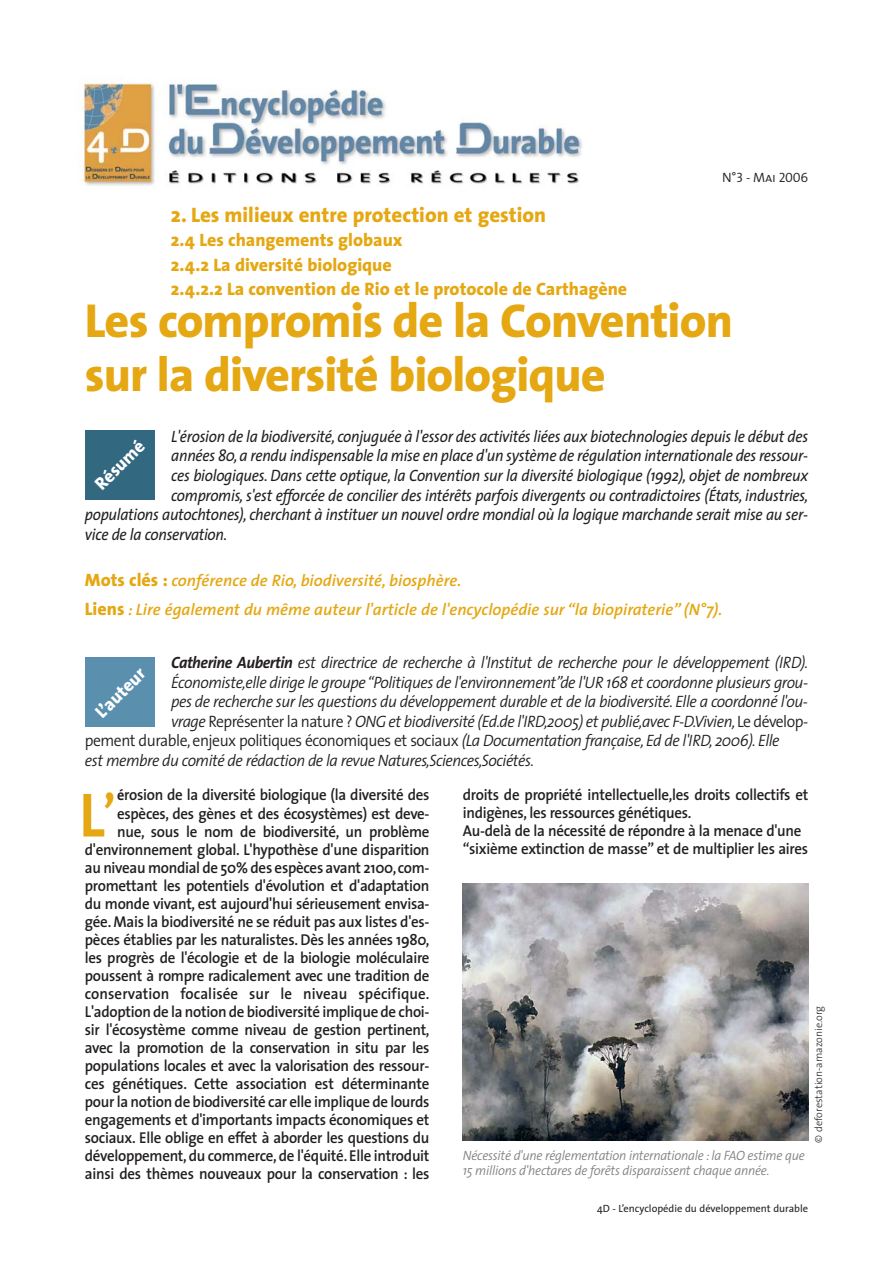
<style>
.page{position:relative;width:894px;height:1264px;background:#fff}
.page>*{position:absolute;margin:0;border:0;box-sizing:border-box;transform-origin:0 0}
.t1{font:700 63px "The Sans";color:#e5a712;scale:.95 1}
.t2{font:800 48px/54px "The Sans";letter-spacing:-.02em;color:#e5a712}
.t3{font:800 21px "The Sans";color:#e5a712}
.t4{font:800 18px/24px "The Sans";color:#e5a712}
.t5{font:800 18px "The Sans";color:#fff}
.t6{font:italic 16.5px "The Sans";letter-spacing:-.02em;color:#231f20;scale:.92 1}
.t7{font:italic 300 16.5px "The Sans";letter-spacing:-.03em;color:#231f20;scale:.95 1}
.t8{font:italic 600 16.5px/28.5px "The Sans";color:#e5a712}
.t9{font:300 16.5px "The Sans";letter-spacing:-.03em;color:#231f20;scale:.95 1}
.t10{font:600 15.75px/18px "The Sans";letter-spacing:-.02em;color:#231f20;text-align:right;scale:.95 1}
.t11{font:italic 300 13.5px/15px "The Sans";letter-spacing:-.02em;color:#808285;scale:.95 1}
.t12{font:13.5px "The Sans Semi Light Caps";letter-spacing:-.02em;color:#231f20}
.t13{font:10.5px "The Sans";color:#231f20}
.t14{font:300 10.5px "The Sans";color:#231f20}
.s1{font-weight:800;font-style:normal;font-size:18px}
.s2{font-weight:700}
.s3{font-style:normal}
.s4{font-style:italic}
.s5{font-weight:700;font-size:15px}
.s6{font-size:50.4px}
</style>
<div class="page">
<img style="left:78px;top:78px;width:505px;height:108px">
<div style="left:85px;top:430px;width:70px;height:69px;background:#336881"></div>
<div style="left:85px;top:657px;width:70px;height:69px;background:#5b8fae"></div>
<img style="left:463px;top:883px;width:345px;height:257px">
<p class="t12" style="left:722px;top:169px;width:87px">N°3 - Mai 2006</p>
<h3 class="t3" style="left:171px;top:205px;width:376px">2. Les milieux entre protection et gestion</h3>
<p class="t4" style="left:171px;top:231px;width:458px">2.4 Les changements globaux<br>2.4.2 La diversité biologique<br>2.4.2.2 La convention de Rio et le protocole de Carthagène</p>
<h2 class="t2" style="left:85px;top:301px;width:649px">Les compromis de la Convention sur la diversité biologique</h2>
<p class="t6" style="left:171px;top:430px;width:693px">L'érosion de la biodiversité, conjuguée à l'essor des activités liées aux biotechnologies depuis le début des</p>
<p class="t6" style="left:171px;top:449px;width:693px">années 80, a rendu indispensable la mise en place d'un système de régulation internationale des ressour-</p>
<p class="t6" style="left:171px;top:469px;width:693px">ces biologiques. Dans cette optique, la Convention sur la diversité biologique (1992), objet de nombreux</p>
<p class="t6" style="left:171px;top:488px;width:693px">compromis, s'est efforcée de concilier des intérêts parfois divergents ou contradictoires (États, industries,</p>
<p class="t6" style="left:85px;top:508px;width:787px">populations autochtones), cherchant à instituer un nouvel ordre mondial où la logique marchande serait mise au ser-</p>
<p class="t6" style="left:85px;top:527px;width:156px">vice de la conservation.</p>
<p class="t5" style="left:92px;top:480px;width:63px;rotate:-45deg">Résumé</p>
<p class="t8" style="left:85px;top:568px;width:638px"><span class="s1">Mots clés :</span> conférence de Rio, biodiversité, biosphère.<br><span class="s1">Liens</span> : Lire également du même auteur l'article de l'encyclopédie sur “la biopiraterie” (N°7).</p>
<p class="t7" style="left:171px;top:656px;width:672px"><span class="s2">Catherine Aubertin</span> est directrice de recherche à l'Institut de recherche pour le développement (IRD).</p>
<p class="t7" style="left:171px;top:675px;width:672px">Économiste,elle dirige le groupe “Politiques de l'environnement”de l'UR 168 et coordonne plusieurs grou-</p>
<p class="t7" style="left:171px;top:695px;width:671px">pes de recherche sur les questions du développement durable et de la biodiversité. Elle a coordonné l'ou-</p>
<p class="t7" style="left:171px;top:714px;width:672px">vrage <span class="s3">Représenter la nature ?</span> ONG et biodiversité (Ed.de l'IRD,2005) et publié,avec F-D.Vivien, <span class="s3">Le dévelop-</span></p>
<p class="t9" style="left:85px;top:732px;width:732px">pement durable, enjeux politiques économiques et sociaux <span class="s4">(La Documentation française, Ed de l'IRD, 2006). Elle</span></p>
<p class="t7" style="left:85px;top:753px;width:474px">est membre du comité de rédaction de la revue Natures,Sciences,Sociétés.</p>
<p class="t5" style="left:92px;top:708px;width:64px;rotate:-45deg">L’auteur</p>
<p class="t10" style="left:85px;top:787px;width:364px"><span class="s5">é</span>rosion de la diversité biologique (la diversité des espèces, des gènes et des écosystèmes) est deve-<br>nue, sous le nom de biodiversité, un problème d'environnement global. L'hypothèse d'une disparition au niveau mondial de 50% des espèces avant 2100,com&shy;promettant les potentiels d'évolution et d'adaptation du monde vivant, est aujourd'hui sérieusement envisa&shy;gée. Mais la biodiversité ne se réduit pas aux listes d'es&shy;pèces établies par les naturalistes. Dès les années 1980, les progrès de l'écologie et de la biologie moléculaire poussent à rompre radicalement avec une tradition de conservation focalisée sur le niveau spécifique.<br>L'adoption de la notion de biodiversité implique de choi&shy;sir l'écosystème comme niveau de gestion pertinent, avec la promotion de la conservation in situ par les populations locales et avec la valorisation des ressour&shy;ces génétiques. Cette association est déterminante pour la notion de biodiversité car elle implique de lourds engagements et d'importants impacts économiques et sociaux. Elle oblige en effet à aborder les questions du développement, du commerce, de l'équité. Elle introduit ainsi des thèmes nouveaux pour la conservation : les</p>
<h1 class="t1" style="left:79px;top:783px;width:40px">L<span class="s6">’</span></h1>
<p class="t10" style="left:463px;top:787px;width:365px;text-align:left">droits de propriété intellectuelle,les droits collectifs et indigènes, les ressources génétiques.<br>Au-delà de la nécessité de répondre à la menace d'une “sixième extinction de masse” et de multiplier les aires</p>
<p class="t11" style="left:463px;top:1149px;width:361px">Nécessité d'une réglementation internationale : la FAO estime que<br>15 millions d'hectares de forêts disparaissent chaque année.</p>
<p class="t14" style="left:814px;top:1142px;width:138px;rotate:-90deg">© deforestation-amazonie.org</p>
<p class="t13" style="left:597px;top:1204px;width:212px">4D - L’encyclopédie du développement durable</p>
</div>
